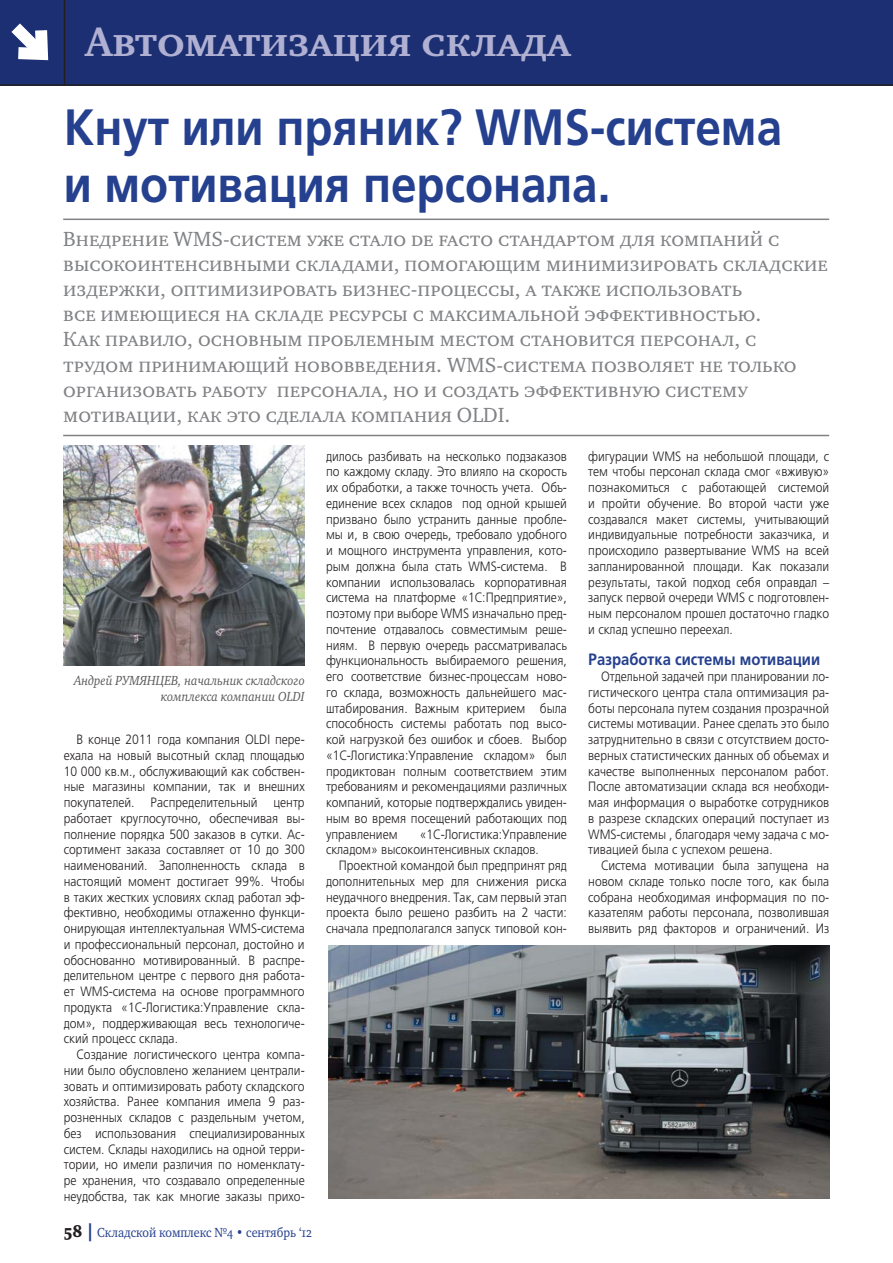
<style>
.page{position:relative;width:893px;height:1263px;background:#fff}
.page>*{position:absolute;margin:0;border:0;box-sizing:border-box;transform-origin:0 0}
.t1{font:51px/57px "AG Foreigner Medium C";color:#25408e;scale:.9 1}
.t2{font:700 42px "Charter SCC";color:#b0b0d2}
.t3{font:21px/25.2px "Charter SCC";color:#808285}
.t4{font:700 16.5px "AG Foreigner Light C";color:#25408e;scale:.9 1}
.t5{font:13.5px/15.8px "AG Foreigner Light C";color:#231f20;text-align:justify;scale:.9 1}
.t6{font:italic 13.5px/16.2px "Charter OSC";color:#58595b;text-align:right;scale:.9 1}
.t7{font:13.5px "Charter OSC";color:#25408e;scale:.9 1}
.s1{font-family:"Charter Black OSC";font-size:18px;color:#231f20}
.s2{font-family:"Charter Black C";font-size:18px}
</style>
<div class="page">
<div style="left:51px;top:0;width:842px;height:85px;background:#1c2f72"></div>
<div style="left:0;top:0;width:64px;height:85px;background:#1c2f72"></div>
<hr style="left:64px;top:0;width:1px;height:85px;background:#231f20">
<hr style="left:0;top:84px;width:893px;height:2px;background:#231f20">
<svg style="left:11px;top:23px;width:38px;height:38px"></svg>
<hr style="left:63px;top:219px;width:766px;height:1px;background:#808285">
<hr style="left:63px;top:435px;width:766px;height:1px;background:#808285">
<img style="left:329px;top:945px;width:500px;height:254px">
<img style="left:64px;top:446px;width:241px;height:219px">
<h2 class="t2" style="left:85px;top:16px;width:487px">Автоматизация склада</h2>
<h1 class="t1" style="left:64px;top:102px;width:800px">Кнут или пряник? WMS-система и мотивация персонала.</h1>
<p class="t3" style="left:63px;top:226px;width:766px">Внедрение WMS-систем уже стало de facto стандартом для компаний с высокоинтенсивными складами, помогающим минимизировать складские издержки, оптимизировать бизнес-процессы, а также использовать<br>все имеющиеся на складе ресурсы с максимальной эффективностью.<br>Как правило, основным проблемным местом становится персонал, с трудом принимающий нововведения. WMS-система позволяет не только организовать работу персонала, но и создать эффективную систему мотивации, как это сделала компания OLDI.</p>
<p class="t6" style="left:74px;top:674px;width:258px">Андрей РУМЯНЦЕВ, начальник складского комплекса компании OLDI</p>
<p class="t5" style="left:64px;top:732px;width:269px;text-indent:13px">В конце 2011 года компания OLDI пере&shy;ехала на новый высотный склад площадью 10 000 кв.м., обслуживающий как собствен&shy;ные магазины компании, так и внешних покупателей. Распределительный центр работает круглосуточно, обеспечивая вы&shy;полнение порядка 500 заказов в сутки. Ас&shy;сортимент заказа составляет от 10 до 300 наименований. Заполненность склада в настоящий момент достигает 99%. Чтобы в таких жестких условиях склад работал эф&shy;фективно, необходимы отлаженно функци&shy;онирующая интеллектуальная WMS-система и профессиональный персонал, достойно и обоснованно мотивированный. В распре&shy;делительном центре с первого дня работа&shy;ет WMS-система на основе программного продукта «1С-Логистика:Управление скла&shy;дом», поддерживающая весь технологиче&shy;ский процесс склада.</p>
<p class="t5" style="left:64px;top:1047px;width:269px;text-indent:13px">Создание логистического центра компа&shy;нии было обусловлено желанием централи&shy;зовать и оптимизировать работу складского хозяйства. Ранее компания имела 9 раз&shy;розненных складов с раздельным учетом, без использования специализированных систем. Склады находились на одной терри&shy;тории, но имели различия по номенклату&shy;ре хранения, что создавало определенные неудобства, так как многие заказы прихо-</p>
<p class="t7" style="left:64px;top:1227px;width:278px"><span class="s1">58</span> <span class="s2">|</span> Складской комплекс №4 • сентябрь ‘12</p>
<p class="t5" style="left:326px;top:449px;width:269px">дилось разбивать на несколько подзаказов по каждому складу. Это влияло на скорость их обработки, а также точность учета. Объ&shy;единение всех складов под одной крышей призвано было устранить данные пробле&shy;мы и, в свою очередь, требовало удобного и мощного инструмента управления, кото&shy;рым должна была стать WMS-система. В компании использовалась корпоративная система на платформе «1С:Предприятие», поэтому при выборе WMS изначально пред&shy;почтение отдавалось совместимым реше&shy;ниям. В первую очередь рассматривалась функциональность выбираемого решения, его соответствие бизнес-процессам ново&shy;го склада, возможность дальнейшего мас&shy;штабирования. Важным критерием была способность системы работать под высо&shy;кой нагрузкой без ошибок и сбоев. Выбор «1С-Логистика:Управление складом» был продиктован полным соответствием этим требованиям и рекомендациями различных компаний, которые подтверждались увиден&shy;ным во время посещений работающих под управлением</p>
<p class="t5" style="left:326px;top:827px;width:269px;text-indent:94px">«1С-Логистика:Управление складом» высокоинтенсивных складов.</p>
<p class="t5" style="left:326px;top:858px;width:269px;text-indent:13px">Проектной командой был предпринят ряд дополнительных мер для снижения риска неудачного внедрения. Так, сам первый этап проекта было решено разбить на 2 части: сначала предполагался запуск типовой кон-</p>
<p class="t5" style="left:588px;top:449px;width:269px">фигурации WMS на небольшой площади, с тем чтобы персонал склада смог «вживую» познакомиться с работающей системой и пройти обучение. Во второй части уже создавался макет системы, учитывающий индивидуальные потребности заказчика, и происходило развертывание WMS на всей запланированной площади. Как показали результаты, такой подход себя оправдал – запуск первой очереди WMS с подготовлен&shy;ным персоналом прошел достаточно гладко и склад успешно переехал.</p>
<p class="t4" style="left:588px;top:652px;width:259px">Разработка системы мотивации</p>
<p class="t5" style="left:588px;top:669px;width:269px;text-indent:13px">Отдельной задачей при планировании ло&shy;гистического центра стала оптимизация ра&shy;боты персонала путем создания прозрачной системы мотивации. Ранее сделать это было затруднительно в связи с отсутствием досто&shy;верных статистических данных об объемах и качестве выполненных персоналом работ.<br>После автоматизации склада вся необходи&shy;мая информация о выработке сотрудников в разрезе складских операций поступает из WMS-системы , благодаря чему задача с мо&shy;тивацией была с успехом решена.</p>
<p class="t5" style="left:588px;top:858px;width:269px;text-indent:13px">Система мотивации была запущена на новом складе только после того, как была собрана необходимая информация по по&shy;казателям работы персонала, позволившая выявить ряд факторов и ограничений. Из</p>
</div>
